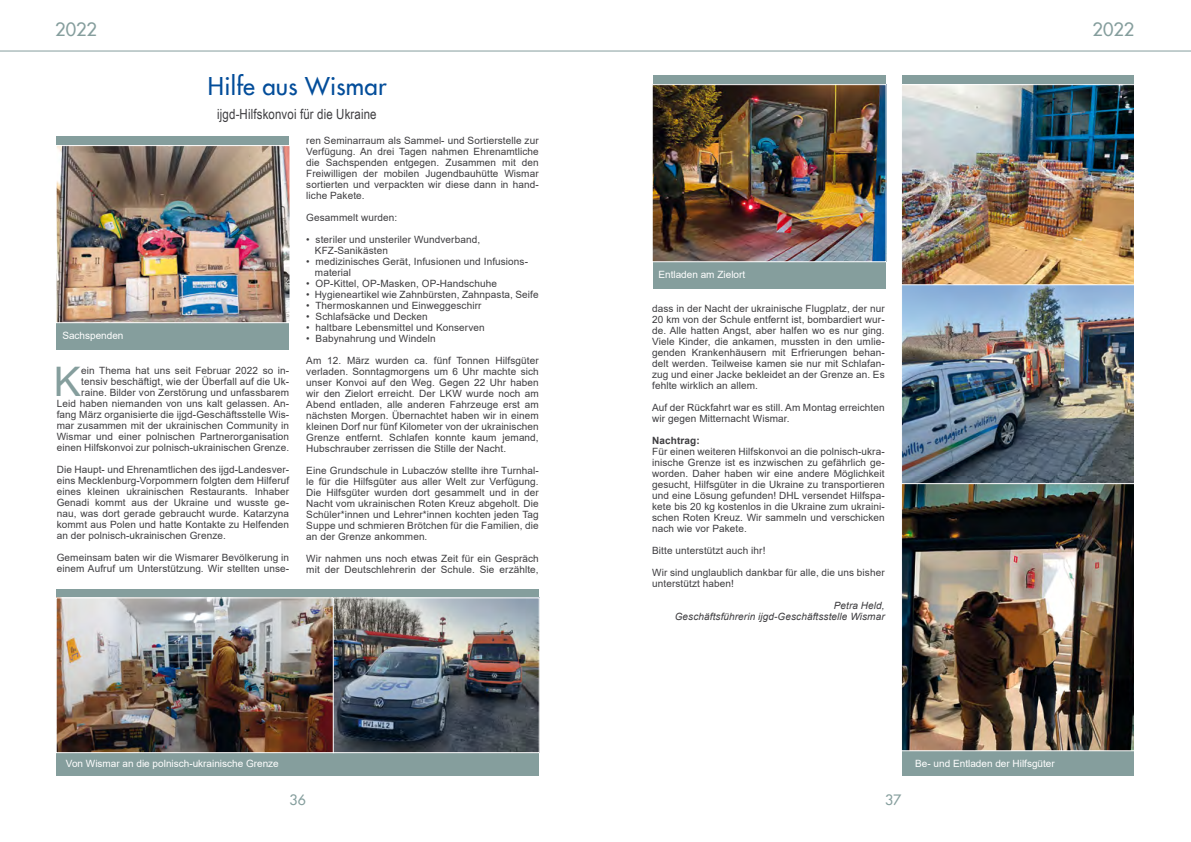
<style>
.page{position:relative;width:1191px;height:842px;background:#fff}
.page>*{position:absolute;margin:0;border:0;box-sizing:border-box;transform-origin:0 0}
.t1{font:40.7px "Arial";color:#859e9d}
.t2{font:500 24px "Futura Com";letter-spacing:.01em;color:#034d9a}
.t3{font:500 18px "Futura Com";color:#859e9d}
.t4{font:14px "Arial Narrow";letter-spacing:.01em;color:#3e3d40}
.t5{font:500 14px "Futura Com";color:#859e9d}
.t6{font:10px/11px "Arial";letter-spacing:.01em;color:#3e3d40;text-align:justify}
.t7{font:10px "Arial";color:#fff}
.t8{font:italic 10px/11px "Arial";letter-spacing:.01em;color:#3e3d40;text-align:right}
.t9{font:700 10px "Arial";letter-spacing:.01em;color:#3e3d40}
</style>
<div class="page">
<hr style="left:0;top:51px;width:1191px;height:1px;background:#859e9d">
<div style="left:57px;top:137px;width:232px;height:213px;background:#859e9d"></div>
<img style="left:58px;top:147px;width:230px;height:174px">
<div style="left:56px;top:145px;width:234px;height:178px;border:1px solid #fff"></div>
<div style="left:57px;top:590px;width:482px;height:186px;background:#859e9d"></div>
<img style="left:58px;top:599px;width:480px;height:152px">
<div style="left:56px;top:597px;width:278px;height:156px;border:1px solid #fff"></div>
<div style="left:333px;top:597px;width:207px;height:156px;border:1px solid #fff"></div>
<div style="left:653px;top:76px;width:232px;height:213px;background:#859e9d"></div>
<img style="left:654px;top:86px;width:230px;height:174px">
<div style="left:652px;top:84px;width:234px;height:178px;border:1px solid #fff"></div>
<div style="left:902px;top:76px;width:232px;height:700px;background:#859e9d"></div>
<img style="left:903px;top:86px;width:231px;height:663px">
<div style="left:901px;top:479px;width:235px;height:272px;border:1px solid #fff"></div>
<div style="left:901px;top:84px;width:235px;height:201px;border:1px solid #fff"></div>
<div style="left:1134px;top:75px;width:8px;height:708px;background:#fff"></div>
<h3 class="t3" style="left:55px;top:16px;width:43px">2022</h3>
<h2 class="t2" style="left:208px;top:69px;width:180px">Hilfe aus Wismar</h2>
<h3 class="t4" style="left:217px;top:103px;width:161px">ijgd-Hilfskonvoi für die Ukraine</h3>
<p class="t7" style="left:62px;top:329px;width:63px">Sachspenden</p>
<p class="t6" style="left:57px;top:365px;width:234px;text-align:right">ein Thema hat uns seit Februar 2022 so in&shy;tensiv beschäftigt, wie der Überfall auf die Uk&shy;raine. Bilder von Zerstörung und unfassbarem<br>Leid haben niemanden von uns kalt gelassen. An&shy;fang März organisierte die ijgd-Geschäftsstelle Wis&shy;mar zusammen mit der ukrainischen Community in Wismar und einer polnischen Partnerorganisation einen Hilfskonvoi zur polnisch-ukrainischen Grenze.</p>
<p class="t6" style="left:57px;top:464px;width:234px">Die Haupt- und Ehrenamtlichen des ijgd-Landesver&shy;eins Mecklenburg-Vorpommern folgten dem Hilferuf eines kleinen ukrainischen Restaurants. Inhaber Genadi kommt aus der Ukraine und wusste ge&shy;nau, was dort gerade gebraucht wurde. Katarzyna kommt aus Polen und hatte Kontakte zu Helfenden an der polnisch-ukrainischen Grenze.</p>
<p class="t6" style="left:57px;top:552px;width:234px">Gemeinsam baten wir die Wismarer Bevölkerung in einem Aufruf um Unterstützung. Wir stellten unse-</p>
<h1 class="t1" style="left:54px;top:354px;width:29px">K</h1>
<p class="t6" style="left:306px;top:135px;width:234px">ren Seminarraum als Sammel- und Sortierstelle zur Verfügung. An drei Tagen nahmen Ehrenamtliche die Sachspenden entgegen. Zusammen mit den Freiwilligen der mobilen Jugendbauhütte Wismar sortierten und verpackten wir diese dann in hand&shy;liche Pakete.</p>
<p class="t6" style="left:306px;top:212px;width:93px">Gesammelt wurden:</p>
<p class="t6" style="left:315px;top:234px;width:167px;text-indent:-9px">• steriler und unsteriler Wundverband,<br>KFZ-Sanikästen</p>
<p class="t6" style="left:315px;top:256px;width:215px;text-indent:-9px">• medizinisches Gerät, Infusionen und Infusions&shy;material</p>
<p class="t6" style="left:306px;top:278px;width:192px">• OP-Kittel, OP-Masken, OP-Handschuhe</p>
<p class="t6" style="left:306px;top:289px;width:234px">• Hygieneartikel wie Zahnbürsten, Zahnpasta, Seife</p>
<p class="t6" style="left:306px;top:300px;width:177px">• Thermoskannen und Einweggeschirr</p>
<p class="t6" style="left:306px;top:311px;width:123px">• Schlafsäcke und Decken</p>
<p class="t6" style="left:306px;top:322px;width:180px">• haltbare Lebensmittel und Konserven</p>
<p class="t6" style="left:306px;top:333px;width:131px">• Babynahrung und Windeln</p>
<p class="t6" style="left:306px;top:355px;width:234px">Am 12. März wurden ca. fünf Tonnen Hilfsgüter verladen. Sonntagmorgens um 6 Uhr machte sich unser Konvoi auf den Weg. Gegen 22 Uhr haben wir den Zielort erreicht. Der LKW wurde noch am Abend entladen, alle anderen Fahrzeuge erst am nächsten Morgen. Übernachtet haben wir in einem kleinen Dorf nur fünf Kilometer von der ukrainischen Grenze entfernt. Schlafen konnte kaum jemand, Hubschrauber zerrissen die Stille der Nacht.</p>
<p class="t6" style="left:306px;top:465px;width:234px">Eine Grundschule in Lubaczów stellte ihre Turnhal&shy;le für die Hilfsgüter aus aller Welt zur Verfügung.<br>Die Hilfsgüter wurden dort gesammelt und in der Nacht vom ukrainischen Roten Kreuz abgeholt. Die Schüler*innen und Lehrer*innen kochten jeden Tag Suppe und schmieren Brötchen für die Familien, die an der Grenze ankommen.</p>
<p class="t6" style="left:306px;top:553px;width:234px">Wir nahmen uns noch etwas Zeit für ein Gespräch mit der Deutschlehrerin der Schule. Sie erzählte,</p>
<p class="t7" style="left:66px;top:757px;width:214px">Von Wismar an die polnisch-ukrainische Grenze</p>
<h3 class="t5" style="left:290px;top:790px;width:18px">36</h3>
<h3 class="t3" style="left:1092px;top:16px;width:43px">2022</h3>
<p class="t7" style="left:658px;top:268px;width:88px">Entladen am Zielort</p>
<p class="t6" style="left:652px;top:303px;width:234px">dass in der Nacht der ukrainische Flugplatz, der nur 20 km von der Schule entfernt ist, bombardiert wur&shy;de. Alle hatten Angst, aber halfen wo es nur ging.<br>Viele Kinder, die ankamen, mussten in den umlie&shy;genden Krankenhäusern mit Erfrierungen behan&shy;delt werden. Teilweise kamen sie nur mit Schlafan&shy;zug und einer Jacke bekleidet an der Grenze an. Es fehlte wirklich an allem.</p>
<p class="t6" style="left:652px;top:402px;width:234px">Auf der Rückfahrt war es still. Am Montag erreichten wir gegen Mitternacht Wismar.</p>
<p class="t9" style="left:652px;top:435px;width:49px">Nachtrag:</p>
<p class="t6" style="left:652px;top:446px;width:234px">Für einen weiteren Hilfskonvoi an die polnisch-ukra&shy;inische Grenze ist es inzwischen zu gefährlich ge&shy;worden. Daher haben wir eine andere Möglichkeit gesucht, Hilfsgüter in die Ukraine zu transportieren und eine Lösung gefunden! DHL versendet Hilfspa&shy;kete bis 20 kg kostenlos in die Ukraine zum ukraini&shy;schen Roten Kreuz. Wir sammeln und verschicken nach wie vor Pakete.</p>
<p class="t6" style="left:652px;top:545px;width:115px">Bitte unterstützt auch ihr!</p>
<p class="t6" style="left:652px;top:567px;width:234px">Wir sind unglaublich dankbar für alle, die uns bisher unterstützt haben!</p>
<p class="t8" style="left:674px;top:600px;width:211px">Petra Held,<br>Geschäftsführerin ijgd-Geschäftsstelle Wismar</p>
<h3 class="t5" style="left:885px;top:790px;width:18px">37</h3>
<p class="t7" style="left:915px;top:757px;width:141px">Be- und Entladen der Hilfsgüter</p>
</div>
